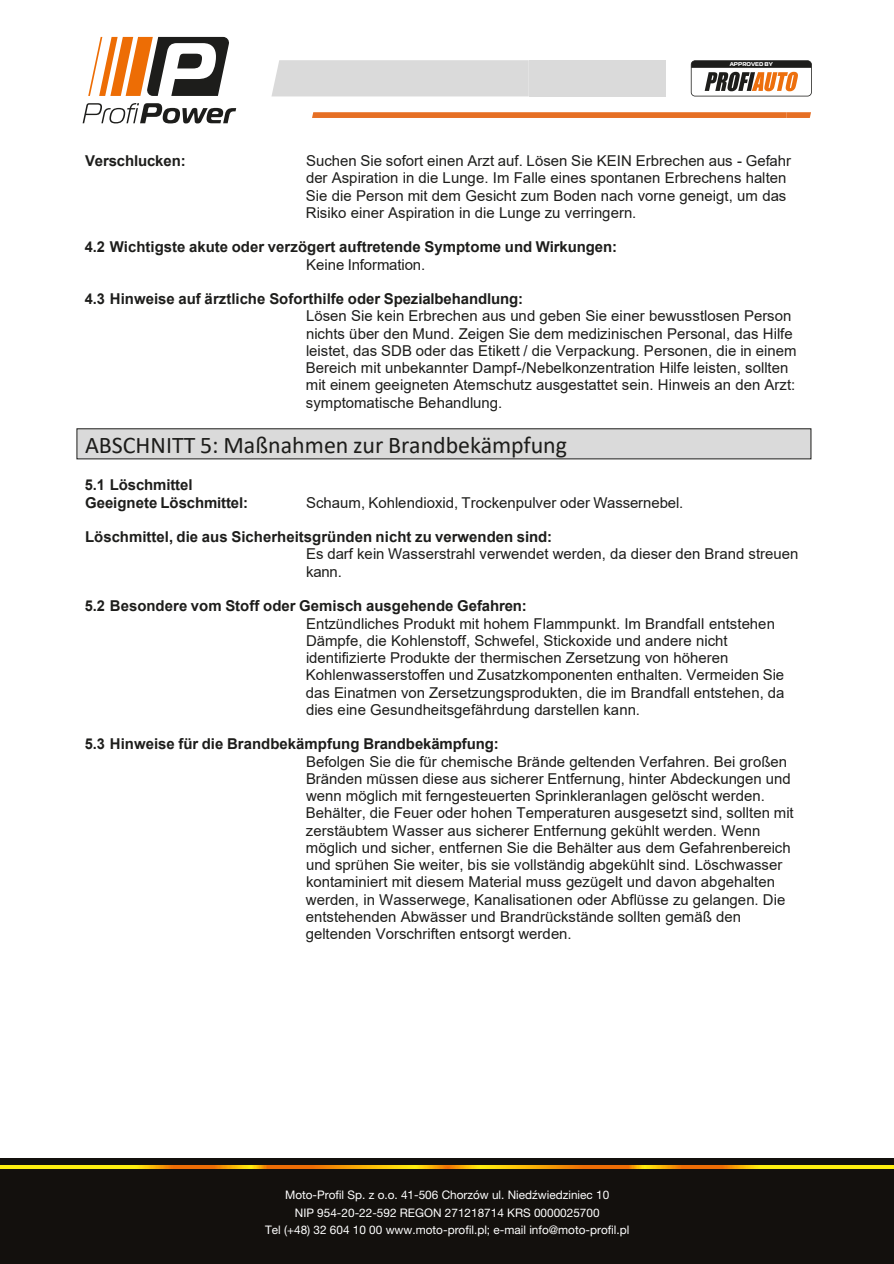
<style>
.page{position:relative;width:894px;height:1264px;background:#fff}
.page>*{position:absolute;margin:0;border:0;box-sizing:border-box;transform-origin:0 0}
.t1{font:24px "Calibri";color:#1d1d1b}
.t2{font:15px/17.2px "Arial";color:#1d1d1b}
.t3{font:700 15px/17.4px "Arial";color:#1d1d1b}
.t4{font:11.85px/17.7px "Helvetica Neue LT Pro";color:#fff;text-align:center}
.t5{font:700 5.55px "Magistral";color:#fff}
</style>
<div class="page">
<div style="left:77px;top:428px;width:734px;height:31px;background:#dadada"></div>
<div style="left:0;top:1157px;width:893px;height:106px;background:#13100d"></div>
<svg style="left:0;top:1165px;width:893px;height:3px;background:#f8b609"></svg>
<svg style="left:88px;top:37px;width:141px;height:59px"></svg>
<svg style="left:83px;top:103px;width:153px;height:20px"></svg>
<div style="left:271px;top:60px;width:257px;height:36px;background:#dadada"></div>
<div style="left:528px;top:60px;width:137px;height:36px;background:#dadada"></div>
<svg style="left:312px;top:112px;width:498px;height:6px;background:#e6742c"></svg>
<svg style="left:690px;top:60px;width:121px;height:36px"></svg>
<p class="t5" style="left:729px;top:61px;width:45px">APPROVED BY</p>
<p class="t3" style="left:85px;top:152px;width:102px">Verschlucken:</p>
<p class="t2" style="left:306px;top:152px;width:486px">Suchen Sie sofort einen Arzt auf. Lösen Sie KEIN Erbrechen aus - Gefahr der Aspiration in die Lunge. Im Falle eines spontanen Erbrechens halten Sie die Person mit dem Gesicht zum Boden nach vorne geneigt, um das Risiko einer Aspiration in die Lunge zu verringern.</p>
<p class="t3" style="left:85px;top:238px;width:533px">4.2 Wichtigste akute oder verzögert auftretende Symptome und Wirkungen:</p>
<p class="t2" style="left:306px;top:255px;width:121px">Keine Information.</p>
<p class="t3" style="left:85px;top:290px;width:440px">4.3 Hinweise auf ärztliche Soforthilfe oder Spezialbehandlung:</p>
<p class="t2" style="left:306px;top:307px;width:492px">Lösen Sie kein Erbrechen aus und geben Sie einer bewusstlosen Person nichts über den Mund. Zeigen Sie dem medizinischen Personal, das Hilfe leistet, das SDB oder das Etikett / die Verpackung. Personen, die in einem Bereich mit unbekannter Dampf-/Nebelkonzentration Hilfe leisten, sollten mit einem geeigneten Atemschutz ausgestattet sein. Hinweis an den Arzt: symptomatische Behandlung.</p>
<h1 class="t1" style="left:85px;top:428px;width:483px">ABSCHNITT 5: Maßnahmen zur Brandbekämpfung</h1>
<p class="t3" style="left:85px;top:476px;width:165px">5.1 Löschmittel<br>Geeignete Löschmittel:</p>
<p class="t2" style="left:306px;top:493px;width:379px">Schaum, Kohlendioxid, Trockenpulver oder Wassernebel.</p>
<p class="t3" style="left:85px;top:528px;width:468px">Löschmittel, die aus Sicherheitsgründen nicht zu verwenden sind:</p>
<p class="t2" style="left:306px;top:545px;width:494px">Es darf kein Wasserstrahl verwendet werden, da dieser den Brand streuen kann.</p>
<p class="t3" style="left:85px;top:597px;width:443px">5.2 Besondere vom Stoff oder Gemisch ausgehende Gefahren:</p>
<p class="t2" style="left:306px;top:614px;width:480px">Entzündliches Produkt mit hohem Flammpunkt. Im Brandfall entstehen Dämpfe, die Kohlenstoff, Schwefel, Stickoxide und andere nicht identifizierte Produkte der thermischen Zersetzung von höheren Kohlenwasserstoffen und Zusatzkomponenten enthalten. Vermeiden Sie das Einatmen von Zersetzungsprodukten, die im Brandfall entstehen, da dies eine Gesundheitsgefährdung darstellen kann.</p>
<p class="t3" style="left:85px;top:735px;width:415px">5.3 Hinweise für die Brandbekämpfung Brandbekämpfung:</p>
<p class="t2" style="left:306px;top:752px;width:489px">Befolgen Sie die für chemische Brände geltenden Verfahren. Bei großen Bränden müssen diese aus sicherer Entfernung, hinter Abdeckungen und wenn möglich mit ferngesteuerten Sprinkleranlagen gelöscht werden.<br>Behälter, die Feuer oder hohen Temperaturen ausgesetzt sind, sollten mit zerstäubtem Wasser aus sicherer Entfernung gekühlt werden. Wenn möglich und sicher, entfernen Sie die Behälter aus dem Gefahrenbereich und sprühen Sie weiter, bis sie vollständig abgekühlt sind. Löschwasser kontaminiert mit diesem Material muss gezügelt und davon abgehalten werden, in Wasserwege, Kanalisationen oder Abflüsse zu gelangen. Die entstehenden Abwässer und Brandrückstände sollten gemäß den geltenden Vorschriften entsorgt werden.</p>
<p class="t4" style="left:265px;top:1185px;width:366px">Moto-Profil Sp. z o.o. 41-506 Chorzów ul. Niedźwiedziniec 10<br>NIP 954-20-22-592 REGON 271218714 KRS 0000025700<br>Tel (+48) 32 604 10 00 www.moto-profil.pl; e-mail info@moto-profil.pl</p>
</div>
